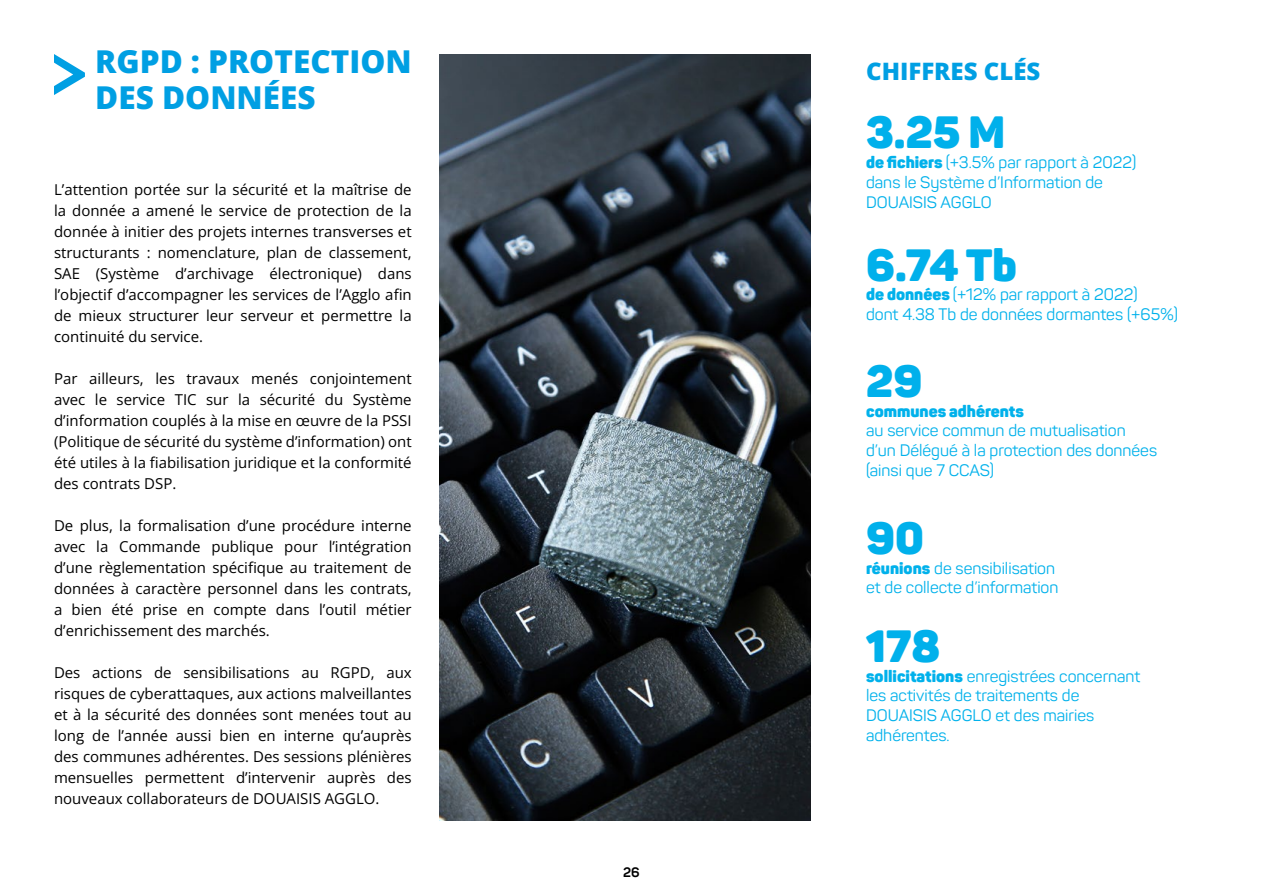
<style>
.page{position:relative;width:1263px;height:893px;background:#fff}
.page>*{position:absolute;margin:0;border:0;box-sizing:border-box;transform-origin:0 0}
.t1{font:900 44.55px "Panton";color:#00b0eb}
.t2{font:800 31.5px/36px "Open Sans";color:#009fe3}
.t3{font:800 24px "Open Sans";color:#009fe3}
.t4{font:16.35px/19.6px "Panton";color:#00b1eb}
.t5{font:900 16.35px "Panton";color:#00b1eb}
.t6{font:15px/21px "Open Sans";color:#000;text-align:justify}
.t7{font:700 13.5px "Panton";color:#000}
.s1{font-weight:900}
</style>
<div class="page">
<svg style="left:54px;top:54px;width:31px;height:41px"></svg>
<img style="left:440px;top:54px;width:371px;height:766px">
<h2 class="t2" style="left:95px;top:43px;width:318px">RGPD : PROTECTION<br>DES DONNÉES</h2>
<h3 class="t3" style="left:866px;top:53px;width:176px">CHIFFRES CLÉS</h3>
<p class="t6" style="left:54px;top:179px;width:359px">L’attention portée sur la sécurité et la maîtrise de la donnée a amené le service de protection de la donnée à initier des projets internes transverses et structurants : nomenclature, plan de classement, SAE (Système d’archivage électronique) dans l’objectif d’accompagner les services de l’Agglo afin de mieux structurer leur serveur et permettre la continuité du service.</p>
<p class="t6" style="left:54px;top:368px;width:359px">Par ailleurs, les travaux menés conjointement avec le service TIC sur la sécurité du Système d’information couplés à la mise en œuvre de la PSSI (Politique de sécurité du système d’information) ont été utiles à la fiabilisation juridique et la conformité des contrats DSP.</p>
<p class="t6" style="left:54px;top:515px;width:359px">De plus, la formalisation d’une procédure interne avec la Commande publique pour l’intégration d’une règlementation spécifique au traitement de données à caractère personnel dans les contrats, a bien été prise en compte dans l’outil métier d’enrichissement des marchés.</p>
<p class="t6" style="left:54px;top:662px;width:359px">Des actions de sensibilisations au RGPD, aux risques de cyberattaques, aux actions malveillantes et à la sécurité des données sont menées tout au long de l’année aussi bien en interne qu’auprès des communes adhérentes. Des sessions plénières mensuelles permettent d’intervenir auprès des nouveaux collaborateurs de DOUAISIS AGGLO.</p>
<p class="t7" style="left:623px;top:864px;width:18px">26</p>
<h1 class="t1" style="left:866px;top:104px;width:140px">3.25 M</h1>
<p class="t4" style="left:866px;top:153px;width:272px"><span class="s1">de fichiers</span> (+3.5% par rapport à 2022) dans le Système d’Information de<br>DOUAISIS AGGLO</p>
<h1 class="t1" style="left:866px;top:236px;width:152px">6.74 Tb</h1>
<p class="t4" style="left:866px;top:285px;width:313px"><span class="s1">de données</span> (+12% par rapport à 2022)<br>dont 4.38 Tb de données dormantes (+65%)</p>
<h1 class="t1" style="left:866px;top:353px;width:58px">29</h1>
<p class="t5" style="left:866px;top:400px;width:159px">communes adhérents</p>
<p class="t4" style="left:866px;top:421px;width:293px">au service commun de mutualisation d’un Délégué à la protection des données (ainsi que 7 CCAS)</p>
<h1 class="t1" style="left:866px;top:509px;width:59px">90</h1>
<p class="t4" style="left:866px;top:558px;width:194px"><span class="s1">réunions</span> de sensibilisation et de collecte d’information</p>
<h1 class="t1" style="left:866px;top:617px;width:76px">178</h1>
<p class="t4" style="left:866px;top:666px;width:276px"><span class="s1">sollicitations</span> enregistrées concernant les activités de traitements de<br>DOUAISIS AGGLO et des mairies adhérentes.</p>
</div>
